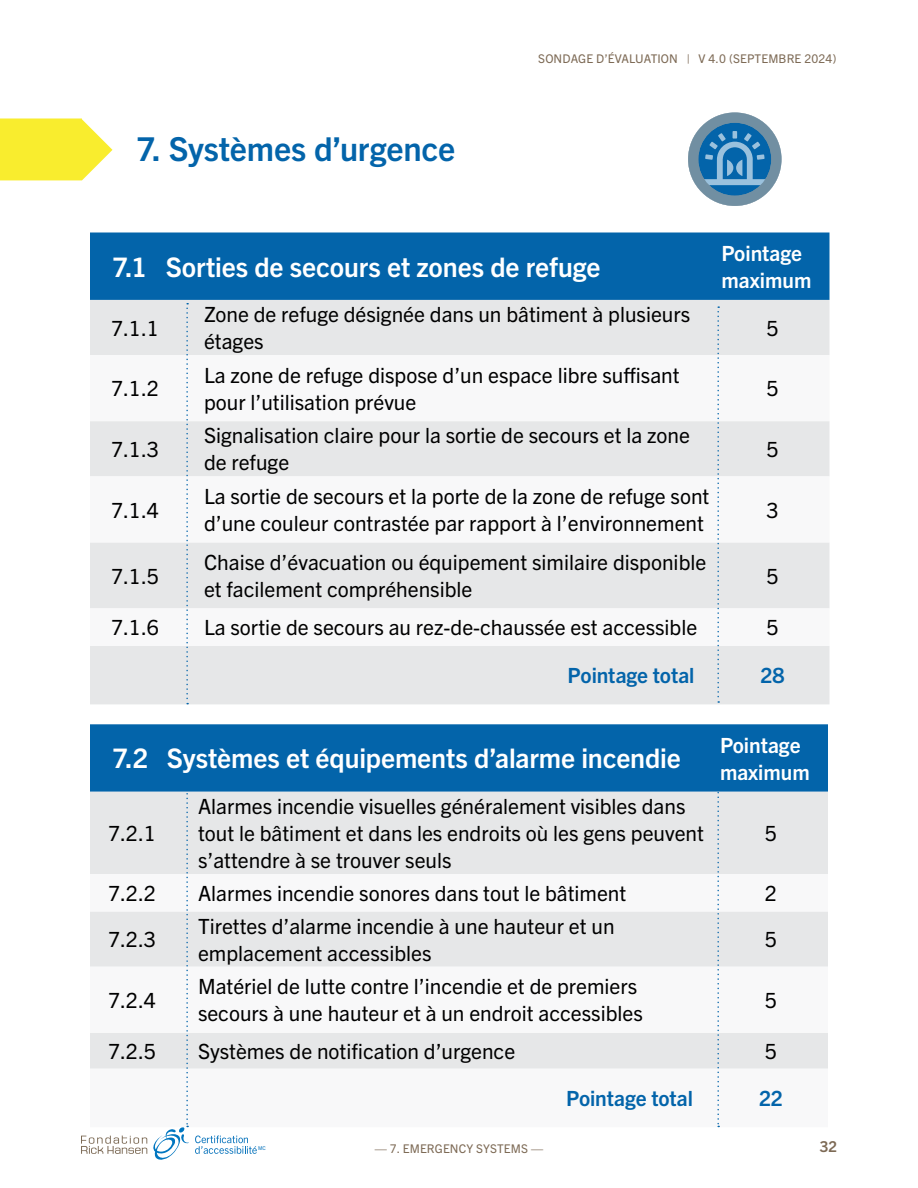
<style>
.page{position:relative;width:918px;height:1188px;background:#fff}
.page>*{position:absolute;margin:0;border:0;box-sizing:border-box;transform-origin:0 0}
.t1{font:700 33px "Trade Gothic Next LT Pro";letter-spacing:-.005em;color:#0364aa}
.H3{font:700 27px "Trade Gothic Next LT Pro";letter-spacing:-.005em;color:#fff}
.Table_Format_Paragraph_Style_1{font:21px/27px "Trade Gothic Next LT Pro";color:#000}
.Table_Format_Numbers_in_Table{font:21px "Trade Gothic Next LT Pro";color:#000}
.Table_Format_Paragraph_Style_1-2{font:700 21px/27px "Trade Gothic Next LT Pro";color:#fff}
.H3-2{font:700 21px "Trade Gothic Next LT Pro";letter-spacing:-.005em;color:#0364aa}
.t2{font:700 15px "Trade Gothic Next LT Pro";color:#7d6a55}
.t3{font:12px "Trade Gothic Next LT Pro";letter-spacing:.01em;color:#7d6a55}
.t4{font:5.25px "Trade Gothic Next LT Pro";color:#0d76bd}
</style>
<div class="page">
<svg style="left:195px;top:1136px;width:62px;height:18px"></svg>
<svg style="left:0;top:119px;width:112px;height:61px;background:#f9ef49"></svg>
<div style="left:90px;top:232px;width:740px;height:68px;background:#0364aa"></div>
<div style="left:90px;top:300px;width:740px;height:404px;background:#e6e7e8"></div>
<svg style="left:90px;top:355px;width:740px;height:291px"></svg>
<svg style="left:688px;top:113px;width:94px;height:93px"></svg>
<div style="left:90px;top:724px;width:738px;height:68px;background:#0364aa"></div>
<div style="left:189px;top:792px;width:639px;height:82px;background:#e6e7e8"></div>
<svg style="left:189px;top:911px;width:639px;height:216px"></svg>
<svg style="left:717px;top:306px;width:2px;height:397px"></svg>
<svg style="left:186px;top:303px;width:2px;height:401px"></svg>
<svg style="left:717px;top:787px;width:2px;height:340px"></svg>
<svg style="left:81px;top:784px;width:108px;height:376px"></svg>
<h1 class="t1" style="left:136px;top:126px;width:320px">7. Systèmes d’urgence</h1>
<p class="t3" style="left:538px;top:51px;width:300px">SONDAGE D’ÉVALUATION | V 4.0 (SEPTEMBRE 2024)</p>
<h1 class="H3" style="left:113px;top:248px;width:489px">7.1 Sorties de secours et zones de refuge</h1>
<p class="Table_Format_Paragraph_Style_1-2" style="left:722px;top:238px;width:91px">Pointage maximum</p>
<p class="Table_Format_Numbers_in_Table" style="left:111px;top:313px;width:49px">7.1.1</p>
<p class="Table_Format_Paragraph_Style_1" style="left:204px;top:300px;width:488px">Zone de refuge désignée dans un bâtiment à plusieurs étages</p>
<p class="Table_Format_Numbers_in_Table" style="left:766px;top:313px;width:14px">5</p>
<p class="Table_Format_Numbers_in_Table" style="left:111px;top:374px;width:49px">7.1.2</p>
<p class="Table_Format_Paragraph_Style_1" style="left:204px;top:360px;width:477px">La zone de refuge dispose d’un espace libre suffisant pour l’utilisation prévue</p>
<p class="Table_Format_Numbers_in_Table" style="left:766px;top:374px;width:14px">5</p>
<p class="Table_Format_Numbers_in_Table" style="left:111px;top:435px;width:49px">7.1.3</p>
<p class="Table_Format_Paragraph_Style_1" style="left:204px;top:421px;width:488px">Signalisation claire pour la sortie de secours et la zone de refuge</p>
<p class="Table_Format_Numbers_in_Table" style="left:766px;top:435px;width:14px">5</p>
<p class="Table_Format_Numbers_in_Table" style="left:111px;top:495px;width:49px">7.1.4</p>
<p class="Table_Format_Paragraph_Style_1" style="left:204px;top:481px;width:507px">La sortie de secours et la porte de la zone de refuge sont d’une couleur contrastée par rapport à l’environnement</p>
<p class="Table_Format_Numbers_in_Table" style="left:766px;top:495px;width:14px">3</p>
<p class="Table_Format_Numbers_in_Table" style="left:111px;top:561px;width:49px">7.1.5</p>
<p class="Table_Format_Paragraph_Style_1" style="left:204px;top:547px;width:504px">Chaise d’évacuation ou équipement similaire disponible et facilement compréhensible</p>
<p class="Table_Format_Numbers_in_Table" style="left:766px;top:561px;width:14px">5</p>
<p class="Table_Format_Numbers_in_Table" style="left:111px;top:613px;width:49px">7.1.6</p>
<p class="Table_Format_Paragraph_Style_1" style="left:204px;top:613px;width:495px">La sortie de secours au rez-de-chaussée est accessible</p>
<p class="Table_Format_Numbers_in_Table" style="left:766px;top:613px;width:14px">5</p>
<h1 class="H3-2" style="left:568px;top:661px;width:128px">Pointage total</h1>
<h1 class="H3-2" style="left:760px;top:661px;width:26px">28</h1>
<h1 class="H3" style="left:113px;top:740px;width:570px">7.2 Systèmes et équipements d’alarme incendie</h1>
<p class="Table_Format_Paragraph_Style_1-2" style="left:720px;top:730px;width:91px">Pointage maximum</p>
<p class="Table_Format_Numbers_in_Table" style="left:108px;top:819px;width:49px">7.2.1</p>
<p class="Table_Format_Paragraph_Style_1" style="left:198px;top:791px;width:508px">Alarmes incendie visuelles généralement visibles dans tout le bâtiment et dans les endroits où les gens peuvent s’attendre à se trouver seuls</p>
<p class="Table_Format_Numbers_in_Table" style="left:765px;top:819px;width:14px">5</p>
<p class="Table_Format_Numbers_in_Table" style="left:108px;top:879px;width:49px">7.2.2</p>
<p class="Table_Format_Paragraph_Style_1" style="left:198px;top:878px;width:430px">Alarmes incendie sonores dans tout le bâtiment</p>
<p class="Table_Format_Numbers_in_Table" style="left:765px;top:879px;width:14px">2</p>
<p class="Table_Format_Numbers_in_Table" style="left:108px;top:925px;width:49px">7.2.3</p>
<p class="Table_Format_Paragraph_Style_1" style="left:198px;top:911px;width:418px">Tirettes d’alarme incendie à une hauteur et un emplacement accessibles</p>
<p class="Table_Format_Numbers_in_Table" style="left:765px;top:925px;width:14px">5</p>
<p class="Table_Format_Numbers_in_Table" style="left:108px;top:986px;width:49px">7.2.4</p>
<p class="Table_Format_Paragraph_Style_1" style="left:198px;top:972px;width:446px">Matériel de lutte contre l’incendie et de premiers secours à une hauteur et à un endroit accessibles</p>
<p class="Table_Format_Numbers_in_Table" style="left:765px;top:986px;width:14px">5</p>
<p class="Table_Format_Numbers_in_Table" style="left:108px;top:1037px;width:49px">7.2.5</p>
<p class="Table_Format_Paragraph_Style_1" style="left:198px;top:1036px;width:319px">Systèmes de notification d’urgence</p>
<p class="Table_Format_Numbers_in_Table" style="left:765px;top:1037px;width:14px">5</p>
<h1 class="H3-2" style="left:566px;top:1084px;width:128px">Pointage total</h1>
<h1 class="H3-2" style="left:759px;top:1084px;width:26px">22</h1>
<p class="t3" style="left:375px;top:1140px;width:170px">— 7. EMERGENCY SYSTEMS —</p>
<p class="t4" style="left:258px;top:1145px;width:9px">MC</p>
<p class="t2" style="left:820px;top:1136px;width:19px">32</p>
</div>
